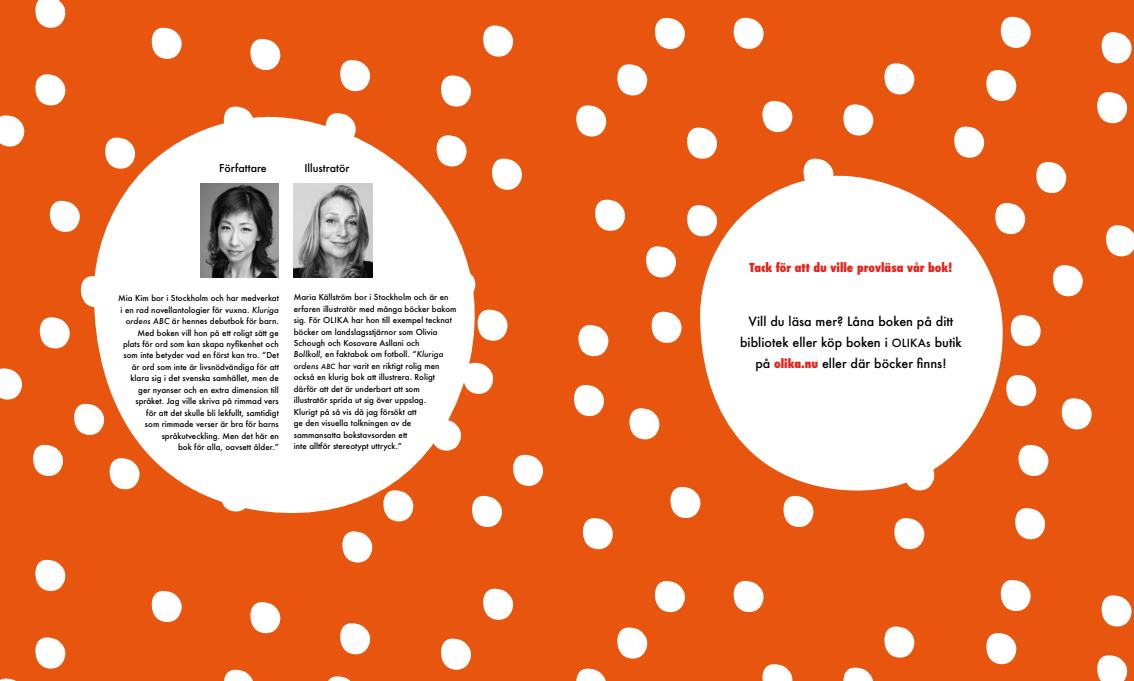
<style>
.page{position:relative;width:1134px;height:681px;background:#fff}
.page>*{position:absolute;margin:0;border:0;box-sizing:border-box;transform-origin:0 0}
.t1{font:500 12.5px/21px "Futura";color:#000;text-align:center}
.t2{font:800 condensed 12px "Futura";color:#e5231b}
.t3{font:500 10.6px "Futura";color:#000}
.t4{font:500 8px/11.4px "Futura";color:#000;text-align:right}
.s1{font-style:italic}
.s2{font-style:italic;font-size:7px}
.s3{font-size:11px}
.s4{font-weight:800;font-stretch:condensed;font-size:12px;color:#e5231b}
</style>
<div class="page">
<div style="left:0;top:0;width:1134px;height:680px;background:#e8550e"></div>
<svg style="left:646px;top:246px;width:30px;height:31px"></svg>
<svg style="left:687px;top:205px;width:13px;height:31px"></svg>
<svg style="left:803px;top:159px;width:30px;height:17px"></svg>
<svg style="left:492px;top:159px;width:30px;height:31px"></svg>
<svg style="left:225px;top:106px;width:25px;height:7px"></svg>
<svg style="left:340px;top:60px;width:30px;height:31px"></svg>
<svg style="left:441px;top:75px;width:30px;height:31px"></svg>
<svg style="left:483px;top:26px;width:30px;height:31px"></svg>
<svg style="left:576px;top:105px;width:30px;height:31px"></svg>
<svg style="left:617px;top:64px;width:30px;height:31px"></svg>
<svg style="left:687px;top:127px;width:30px;height:32px"></svg>
<svg style="left:734px;top:18px;width:29px;height:31px"></svg>
<svg style="left:783px;top:495px;width:30px;height:31px"></svg>
<svg style="left:894px;top:518px;width:30px;height:31px"></svg>
<svg style="left:476px;top:496px;width:26px;height:30px"></svg>
<svg style="left:513px;top:454px;width:30px;height:31px"></svg>
<svg style="left:583px;top:518px;width:30px;height:31px"></svg>
<svg style="left:629px;top:408px;width:30px;height:31px"></svg>
<svg style="left:485px;top:309px;width:22px;height:31px"></svg>
<svg style="left:485px;top:365px;width:8px;height:28px"></svg>
<svg style="left:578px;top:325px;width:30px;height:31px"></svg>
<svg style="left:574px;top:385px;width:30px;height:31px"></svg>
<svg style="left:595px;top:200px;width:30px;height:31px"></svg>
<svg style="left:652px;top:311px;width:29px;height:32px"></svg>
<svg style="left:40px;top:317px;width:30px;height:31px"></svg>
<svg style="left:81px;top:276px;width:12px;height:31px"></svg>
<svg style="left:0;top:115px;width:24px;height:31px"></svg>
<svg style="left:35px;top:74px;width:30px;height:31px"></svg>
<svg style="left:152px;top:28px;width:30px;height:31px"></svg>
<svg style="left:35px;top:0;width:30px;height:28px"></svg>
<svg style="left:1003px;top:203px;width:22px;height:31px"></svg>
<svg style="left:1036px;top:162px;width:30px;height:31px"></svg>
<svg style="left:1106px;top:225px;width:28px;height:31px"></svg>
<svg style="left:843px;top:104px;width:30px;height:31px"></svg>
<svg style="left:884px;top:63px;width:30px;height:31px"></svg>
<svg style="left:954px;top:126px;width:30px;height:32px"></svg>
<svg style="left:1001px;top:17px;width:30px;height:31px"></svg>
<svg style="left:986px;top:70px;width:30px;height:31px"></svg>
<svg style="left:1102px;top:32px;width:29px;height:31px"></svg>
<svg style="left:1097px;top:92px;width:30px;height:31px"></svg>
<svg style="left:1018px;top:444px;width:30px;height:32px"></svg>
<svg style="left:1015px;top:508px;width:30px;height:31px"></svg>
<svg style="left:1062px;top:398px;width:30px;height:31px"></svg>
<svg style="left:1011px;top:315px;width:30px;height:31px"></svg>
<svg style="left:1006px;top:375px;width:30px;height:31px"></svg>
<svg style="left:1053px;top:265px;width:30px;height:31px"></svg>
<svg style="left:670px;top:486px;width:30px;height:32px"></svg>
<svg style="left:342px;top:531px;width:30px;height:31px"></svg>
<svg style="left:33px;top:444px;width:30px;height:32px"></svg>
<svg style="left:74px;top:403px;width:19px;height:31px"></svg>
<svg style="left:0;top:368px;width:22px;height:31px"></svg>
<svg style="left:762px;top:101px;width:30px;height:31px"></svg>
<svg style="left:655px;top:18px;width:30px;height:31px"></svg>
<svg style="left:250px;top:39px;width:30px;height:31px"></svg>
<svg style="left:50px;top:201px;width:30px;height:31px"></svg>
<svg style="left:224px;top:669px;width:29px;height:11px"></svg>
<svg style="left:340px;top:623px;width:30px;height:31px"></svg>
<svg style="left:329px;top:676px;width:20px;height:4px"></svg>
<svg style="left:441px;top:638px;width:30px;height:31px"></svg>
<svg style="left:483px;top:588px;width:30px;height:31px"></svg>
<svg style="left:576px;top:668px;width:30px;height:12px"></svg>
<svg style="left:617px;top:627px;width:30px;height:31px"></svg>
<svg style="left:734px;top:580px;width:29px;height:31px"></svg>
<svg style="left:0;top:678px;width:14px;height:2px"></svg>
<svg style="left:35px;top:637px;width:30px;height:31px"></svg>
<svg style="left:152px;top:590px;width:30px;height:31px"></svg>
<svg style="left:35px;top:559px;width:30px;height:31px"></svg>
<svg style="left:843px;top:667px;width:30px;height:13px"></svg>
<svg style="left:884px;top:626px;width:30px;height:31px"></svg>
<svg style="left:1001px;top:579px;width:30px;height:31px"></svg>
<svg style="left:986px;top:633px;width:30px;height:31px"></svg>
<svg style="left:1102px;top:595px;width:29px;height:31px"></svg>
<svg style="left:1097px;top:655px;width:30px;height:25px"></svg>
<svg style="left:762px;top:664px;width:30px;height:16px"></svg>
<svg style="left:655px;top:581px;width:30px;height:31px"></svg>
<svg style="left:250px;top:602px;width:30px;height:31px"></svg>
<svg style="left:93px;top:113px;width:392px;height:409px;fill:#fff"></svg>
<img style="left:200px;top:183px;width:79px;height:94px">
<img style="left:294px;top:183px;width:79px;height:94px">
<svg style="left:700px;top:176px;width:303px;height:314px;fill:#fff"></svg>
<h3 class="t3" style="left:219px;top:160px;width:49px">Författare</h3>
<h3 class="t3" style="left:304px;top:160px;width:46px">Illustratör</h3>
<p class="t4" style="left:118px;top:292px;width:162px">Mia Kim bor i Stockholm och har medverkat i en rad novellantologier för vuxna. <span class="s1">Kluriga ordens ABC</span> är hennes debutbok för barn.<br>Med boken vill hon på ett roligt sätt ge<br>plats för ord som kan skapa nyfikenhet och som inte betyder vad en först kan tro. ”Det är ord som inte är livsnödvändiga för att klara sig i det svenska samhället, men de ger nyanser och en extra dimension till språket. Jag ville skriva på rimmad vers<br>för att det skulle bli lekfullt, samtidigt<br>som rimmade verser är bra för barns språkutveckling. Men det här en<br>bok för alla, oavsett ålder.”</p>
<p class="t4" style="left:294px;top:291px;width:164px;text-align:left">Maria Källström bor i Stockholm och är en erfaren illustratör med många böcker bakom sig. För OLIKA har hon till exempel tecknat böcker om landslagsstjärnor som Olivia Schough och Kosovare Asllani och<br><span class="s1">Bollkoll</span>, en faktabok om fotboll. “<span class="s1">Kluriga ordens</span> <span class="s2">ABC</span> har varit en riktigt rolig men också en klurig bok att illustrera. Roligt därför att det är underbart att som<br>illustratör sprida ut sig över uppslag.<br>Klurigt på så vis då jag försökt att<br>ge den visuella tolkningen av de sammansatta bokstavsorden ett<br>inte alltför stereotypt uttryck.”</p>
<h2 class="t2" style="left:749px;top:259px;width:205px">Tack för att du ville provläsa vår bok!</h2>
<h1 class="t1" style="left:740px;top:311px;width:223px">Vill du läsa mer? Låna boken på ditt bibliotek eller köp boken i <span class="s3">OLIKAs</span> butik på <span class="s4">olika.nu</span> eller där böcker finns!</h1>
</div>
